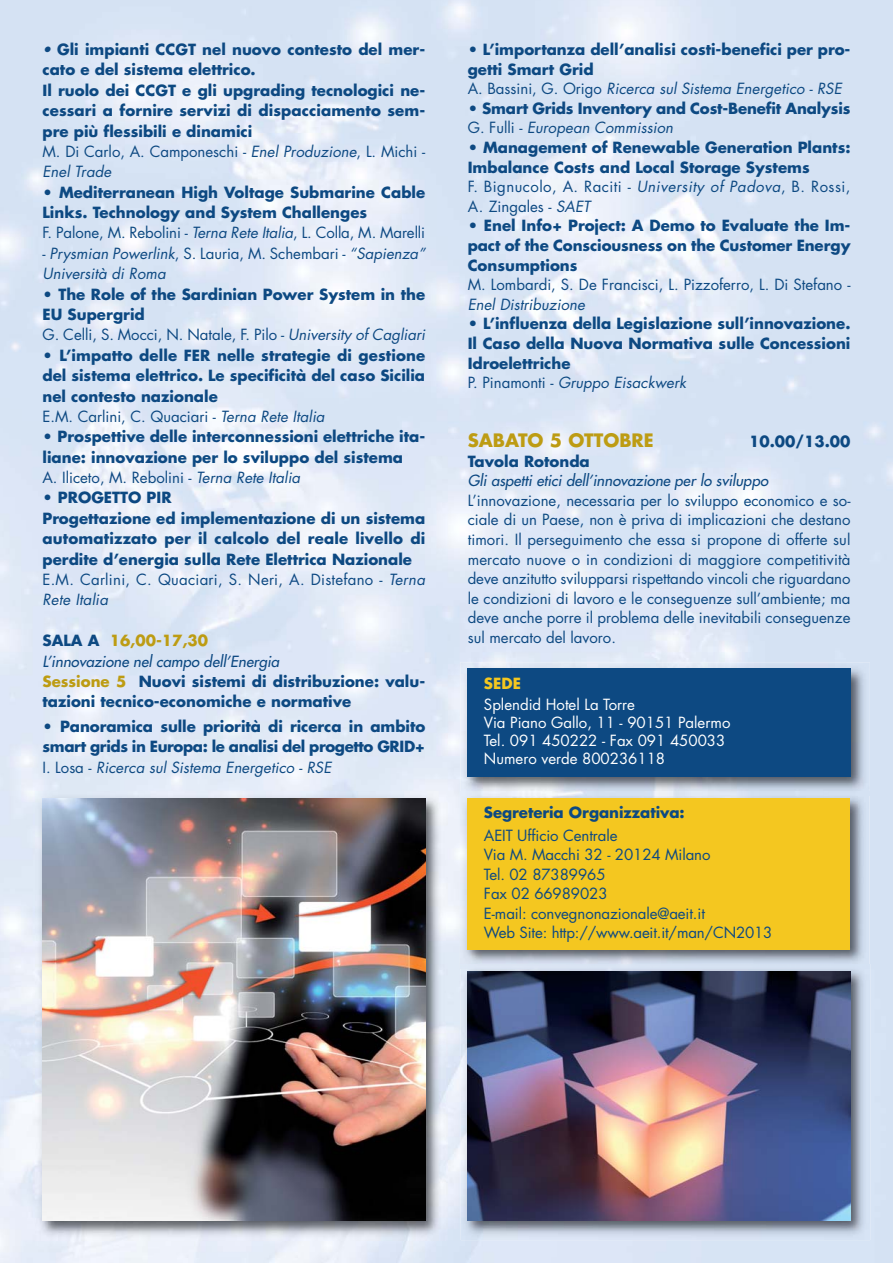
<style>
.page{position:relative;width:893px;height:1263px;background:#fff}
.page>*{position:absolute;margin:0;border:0;box-sizing:border-box;transform-origin:0 0}
.t1{font:700 18px "Futura";color:#bd9c13}
.t2{font:700 15px/20.4px "Futura";color:#0d4982}
.t3{font:15px/19.6px "Futura";letter-spacing:-.005em;color:#0d4982;text-align:justify}
.t4{font:15px/18px "Futura";color:#fff}
.t5{font:italic 15px/20.4px "Futura";color:#0d4982}
.t6{font:italic 15px "Futura";color:#0d4982}
.t7{font:700 15px "Futura";color:#f4c720}
.s1{font-weight:400;font-style:italic}
.s2{font-weight:400}
.s3{font-style:normal}
.s4{color:#bd9c13}
</style>
<div class="page">
<img style="left:460px;top:796px;width:409px;height:173px">
<div style="left:467px;top:798px;width:383px;height:151px;background:#f4c720"></div>
<img style="left:460px;top:662px;width:410px;height:134px">
<img style="left:460px;top:792px;width:409px;height:4px">
<div style="left:467px;top:669px;width:383px;height:108px;background:#0d4982"></div>
<img style="left:461px;top:964px;width:409px;height:276px">
<div style="left:461px;top:964px;width:408px;height:5px;background:#d6e2f2"></div>
<img style="left:468px;top:971px;width:382px;height:249px">
<img style="left:35px;top:791px;width:410px;height:449px">
<img style="left:43px;top:798px;width:382px;height:422px">
<p class="t2" style="left:43px;top:40px;width:384px"><span class="s1">•</span> Gli impianti CCGT nel nuovo contesto del mer&shy;cato e del sistema elettrico.<br>Il ruolo dei CCGT e gli upgrading tecnologici ne&shy;cessari a fornire servizi di dispacciamento sem&shy;pre più flessibili e dinamici<br><span class="s2">M. Di Carlo, A. Camponeschi -</span> <span class="s1">Enel Produzione</span><span class="s2">, L. Michi - </span><span class="s1">Enel Trade</span></p>
<p class="t2" style="left:43px;top:183px;width:384px">• Mediterranean High Voltage Submarine Cable<br>Links. Technology and System Challenges<br><span class="s2">F. Palone, M. Rebolini -</span> <span class="s1">Terna Rete Italia</span><span class="s2">, L. Colla, M. Marelli</span></p>
<p class="t5" style="left:43px;top:244px;width:387px"><span class="s3">-</span> Prysmian Powerlink<span class="s3">, S . La u r i a , M . S c h e m ba r i -</span> “Sapienza”<br>Università di Roma</p>
<p class="t2" style="left:43px;top:285px;width:387px">• The Role of the Sardinian Power System in the<br>EU Supergrid<br><span class="s2">G. Celli, S. Mocci, N. Natale, F. Pilo -</span> <span class="s1">University of Cagliari</span></p>
<p class="t2" style="left:43px;top:346px;width:384px">• L’impatto delle FER nelle strategie di gestione del sistema elettrico. Le specificità del caso Sicilia nel contesto nazionale<br><span class="s2">E.M. Carlini, C. Quaciari -</span> <span class="s1">Terna Rete Italia</span></p>
<p class="t2" style="left:43px;top:428px;width:384px">• Prospettive delle interconnessioni elettriche ita&shy;liane: innovazione per lo sviluppo del sistema<br><span class="s2">A. Iliceto, M. Rebolini -</span> <span class="s1">Terna Rete Italia</span></p>
<p class="t2" style="left:43px;top:489px;width:387px">• PROGETTO PIR<br>Progettazione ed implementazione di un sistema automatizzato per il calcolo del reale livello di perdite d’energia sulla Rete Elettrica Nazionale <span class="s2">E.M. Carlini, C. Quaciari, S. Neri, A. Distefano -</span> <span class="s1">Terna Rete Italia</span></p>
<p class="t2" style="left:43px;top:632px;width:384px">SALA A <span class="s4">16,00-17,30<br></span><span class="s1">L’innovazione nel campo dell’Energia<br></span><span class="s4">Sessione 5</span> Nuovi sistemi di distribuzione: valu&shy;tazioni tecnico-economiche e normative</p>
<p class="t2" style="left:43px;top:717px;width:384px;text-align:justify">• Panoramica sulle priorità di ricerca in ambito smart grids in Europa: le analisi del progetto GRID+ <span class="s2">I . L o s a -</span> <span class="s1">Ricerca sul Sistema Energetico - RSE</span></p>
<p class="t2" style="left:468px;top:41px;width:384px;line-height:19.6px">• L’importanza dell’analisi costi-benefici per pro&shy;getti Smart Grid<br><span class="s2">A . B a s s i n i , G . O r i g o</span> <span class="s1">Ricerca sul Sistema Energetico - RSE</span></p>
<p class="t2" style="left:468px;top:100px;width:384px;line-height:19.6px">• Smart Grids Inventory and Cost-Benefit Analysis<br><span class="s2">G . F u l l i -</span> <span class="s1">European Commission</span></p>
<p class="t2" style="left:468px;top:139px;width:384px;line-height:19.6px">• Management of Renewable Generation Plants:<br>Imbalance Costs and Local Storage Systems<br><span class="s2">F. Bignucolo, A. Raciti -</span> <span class="s1">University of Padova</span><span class="s2">, B. Rossi, A. Zingales -</span> <span class="s1">SAET</span></p>
<p class="t2" style="left:468px;top:217px;width:384px;line-height:19.6px;text-align:justify">• Enel Info+ Project: A Demo to Evaluate the Im&shy;pact of the Consciousness on the Customer Energy Consumptions</p>
<p class="t3" style="left:468px;top:276px;width:384px">M. Lombardi, S. De Francisci, L. Pizzoferro, L. Di Stefano -</p>
<p class="t5" style="left:468px;top:295px;width:121px">Enel Distribuzione</p>
<p class="t2" style="left:468px;top:315px;width:384px;line-height:19.6px">• L’influenza della Legislazione sull’innovazione.<br>Il Caso della Nuova Normativa sulle Concessioni Idroelettriche<br><span class="s2">P. P i n a m o n t i -</span> <span class="s1">Gruppo Eisackwerk</span></p>
<p class="t1" style="left:468px;top:432px;width:187px">SABATO 5 OTTOBRE</p>
<p class="t2" style="left:749px;top:432px;width:103px">10.00/13.00</p>
<p class="t2" style="left:468px;top:452px;width:124px">Tavola Rotonda</p>
<p class="t6" style="left:468px;top:473px;width:305px">Gli aspetti etici dell’innovazione per lo sviluppo</p>
<p class="t3" style="left:468px;top:492px;width:384px">L’innovazione, necessaria per lo sviluppo economico e so&shy;ciale di un Paese, non è priva di implicazioni che destano timori. Il perseguimento che essa si propone di offerte sul mercato nuove o in condizioni di maggiore competitività deve anzitutto svilupparsi rispettando vincoli che riguardano le condizioni di lavoro e le conseguenze sull’ambiente; ma deve anche porre il problema delle inevitabili conseguenze sul mercato del lavoro.</p>
<p class="t7" style="left:484px;top:677px;width:38px">SEDE</p>
<p class="t4" style="left:484px;top:697px;width:248px">Splendid Hotel La Torre<br>Via Piano Gallo, 11 - 90151 Palermo<br>Tel. 091 450222 - Fax 091 450033<br>Numero verde 800236118</p>
<p class="t2" style="left:484px;top:804px;width:202px">Segreteria Organizzativa:</p>
<p class="t3" style="left:484px;top:827px;width:290px;text-align:left">AEIT Ufficio Centrale<br>Via M. Macchi 32 - 20124 Milano<br>Tel. 02 87389965<br>Fax 02 66989023<br>E-mail: convegnonazionale@aeit.it<br>Web Site: http://www.aeit.it/man/CN2013</p>
</div>
